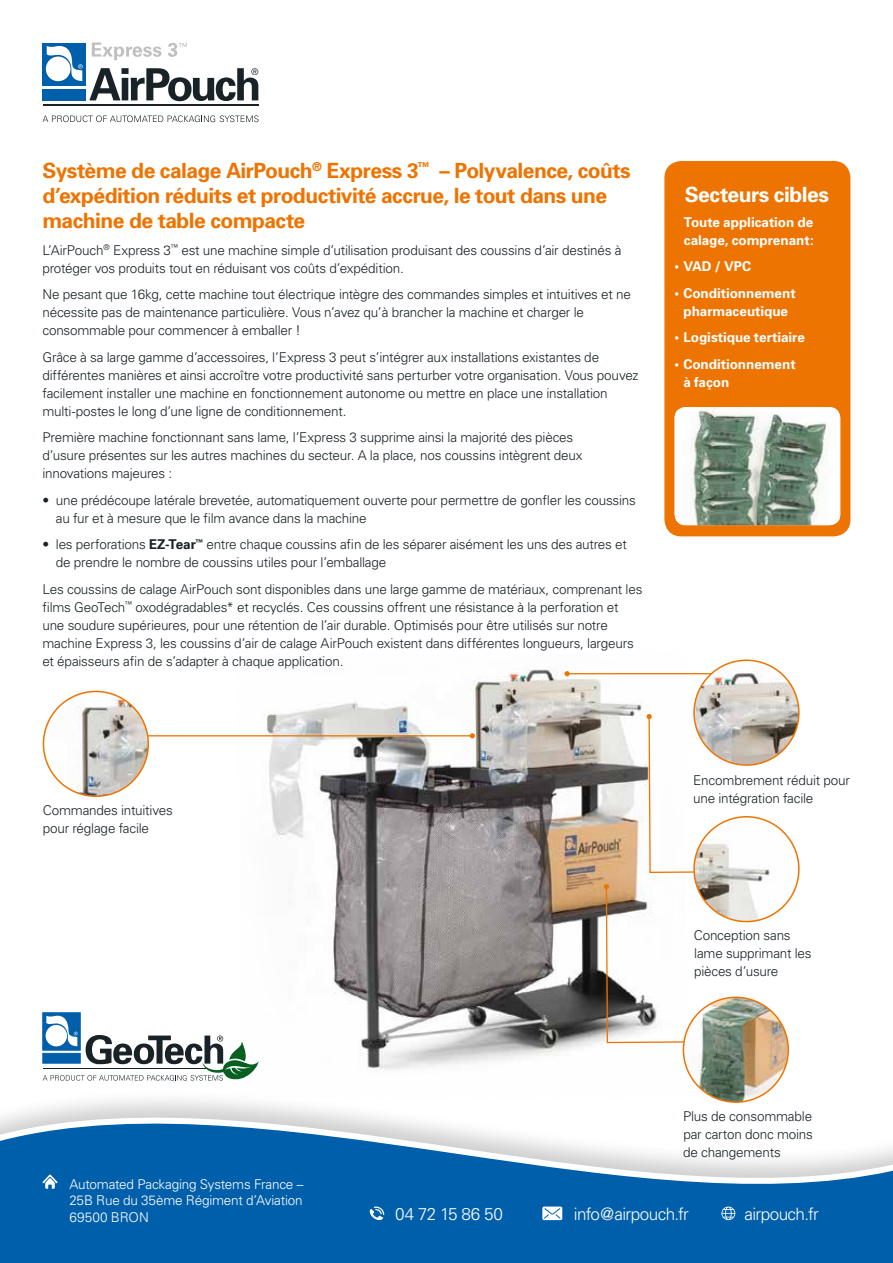
<style>
.page{position:relative;width:893px;height:1263px;background:#fff}
.page>*{position:absolute;margin:0;border:0;box-sizing:border-box;transform-origin:0 0}
.t1{font:700 21px/25.2px "Univers";letter-spacing:-.025em;color:#ee7402}
.t2{font:700 21px "Univers";letter-spacing:-.02em;color:#fff}
.t3{font:300 17.1px "Univers";letter-spacing:-.035em;color:#fff}
.t4{font:300 13.5px/18px "Univers";letter-spacing:-.015em;color:#192226}
.t5{font:700 13.5px/18px "Univers";letter-spacing:-.005em;color:#fff}
.t6{font:300 13.5px/16.5px "Univers";letter-spacing:-.015em;color:#fff;text-align:justify}
.s1{font-weight:700}
</style>
<div class="page">
<img style="left:229px;top:668px;width:467px;height:417px">
<hr style="left:103px;top:735px;width:369px;height:1px;background:#ee7402">
<svg style="left:470px;top:733px;width:5px;height:5px"></svg>
<hr style="left:567px;top:673px;width:197px;height:1px;background:#ee7402">
<svg style="left:564px;top:671px;width:6px;height:5px"></svg>
<div style="left:664px;top:161px;width:186px;height:375px;background:#ee7402;border-radius:17px"></div>
<img style="left:675px;top:407px;width:165px;height:118px">
<img style="left:43px;top:691px;width:105px;height:105px;border-radius:52px">
<div style="left:43px;top:691px;width:106px;height:106px;border:2px solid #ee7402;border-radius:50%"></div>
<svg style="left:646px;top:714px;width:93px;height:160px"></svg>
<img style="left:694px;top:817px;width:105px;height:104px;border-radius:52px">
<div style="left:693px;top:816px;width:107px;height:106px;border:2px solid #ee7402;border-radius:50%"></div>
<img style="left:694px;top:660px;width:105px;height:105px;border-radius:52px">
<div style="left:693px;top:659px;width:107px;height:107px;border:2px solid #ee7402;border-radius:50%"></div>
<svg style="left:604px;top:884px;width:101px;height:160px"></svg>
<img style="left:683px;top:997px;width:105px;height:105px;border-radius:52px">
<svg style="left:92px;top:43px;width:69px;height:17px"></svg>
<svg style="left:168px;top:43px;width:19px;height:14px"></svg>
<div style="left:43px;top:89px;width:43px;height:11px;background:#005faa"></div>
<div style="left:43px;top:43px;width:43px;height:43px;background:#005faa"></div>
<svg style="left:47px;top:45px;width:36px;height:36px"></svg>
<hr style="left:43px;top:105px;width:215px;height:1px;background:#192226">
<svg style="left:89px;top:68px;width:169px;height:33px"></svg>
<svg style="left:43px;top:115px;width:216px;height:7px"></svg>
<svg style="left:43px;top:1013px;width:216px;height:68px"></svg>
<div style="left:0;top:1088px;width:893px;height:175px;background:#000;opacity:.2"></div>
<svg style="left:0;top:1092px;width:893px;height:171px"></svg>
<svg style="left:369px;top:1206px;width:15px;height:15px"></svg>
<svg style="left:542px;top:1206px;width:20px;height:14px"></svg>
<svg style="left:42px;top:1174px;width:16px;height:15px"></svg>
<svg style="left:721px;top:1206px;width:14px;height:14px"></svg>
<h1 class="t1" style="left:42px;top:158px;width:590px">Système de calage AirPouch<sup>®</sup> Express 3<sup>™</sup> – Polyvalence, coûts d’expédition réduits et productivité accrue, le tout dans une machine de table compacte</h1>
<p class="t4" style="left:42px;top:241px;width:580px">L’AirPouch<sup>®</sup> Express 3<sup>™</sup> est une machine simple d’utilisation produisant des coussins d’air destinés à protéger vos produits tout en réduisant vos coûts d’expédition.</p>
<p class="t4" style="left:42px;top:285px;width:590px">Ne pesant que 16kg, cette machine tout électrique intègre des commandes simples et intuitives et ne nécessite pas de maintenance particulière. Vous n’avez qu’à brancher la machine et charger le consommable pour commencer à emballer !</p>
<p class="t4" style="left:42px;top:348px;width:597px">Grâce à sa large gamme d’accessoires, l’Express 3 peut s’intégrer aux installations existantes de différentes manières et ainsi accroître votre productivité sans perturber votre organisation. Vous pouvez facilement installer une machine en fonctionnement autonome ou mettre en place une installation multi-postes le long d’une ligne de conditionnement.</p>
<p class="t4" style="left:42px;top:428px;width:542px">Première machine fonctionnant sans lame, l’Express 3 supprime ainsi la majorité des pièces d’usure présentes sur les autres machines du secteur. A la place, nos coussins intègrent deux innovations majeures :</p>
<p class="t4" style="left:56px;top:491px;width:581px;text-indent:-13px">• une prédécoupe latérale brevetée, automatiquement ouverte pour permettre de gonfler les coussins au fur et à mesure que le film avance dans la machine</p>
<p class="t4" style="left:56px;top:535px;width:572px;text-indent:-13px">• les perforations <span class="s1">EZ-Tear</span><sup>™</sup> entre chaque coussins afin de les séparer aisément les uns des autres et de prendre le nombre de coussins utiles pour l’emballage</p>
<p class="t4" style="left:42px;top:580px;width:601px">Les coussins de calage AirPouch sont disponibles dans une large gamme de matériaux, comprenant les films GeoTech<sup>™</sup> oxodégradables* et recyclés. Ces coussins offrent une résistance à la perforation et une soudure supérieures, pour une rétention de l’air durable. Optimisés pour être utilisés sur notre machine Express 3, les coussins d’air de calage AirPouch existent dans différentes longueurs, largeurs et épaisseurs afin de s’adapter à chaque application.</p>
<h1 class="t2" style="left:685px;top:182px;width:146px">Secteurs cibles</h1>
<p class="t5" style="left:684px;top:213px;width:131px">Toute application de calage, comprenant:</p>
<p class="t5" style="left:674px;top:257px;width:78px">• VAD / VPC</p>
<p class="t5" style="left:674px;top:284px;width:123px;text-align:center">• Conditionnement pharmaceutique</p>
<p class="t5" style="left:674px;top:328px;width:132px">• Logistique tertiaire</p>
<p class="t5" style="left:683px;top:355px;width:114px;text-indent:-9px">• Conditionnement à façon</p>
<p class="t4" style="left:43px;top:802px;width:132px">Commandes intuitives pour réglage facile</p>
<p class="t4" style="left:693px;top:771px;width:158px">Encombrement réduit pour une intégration facile</p>
<p class="t4" style="left:694px;top:926px;width:119px">Conception sans lame supprimant les pièces d’usure</p>
<p class="t4" style="left:683px;top:1107px;width:131px;text-align:justify">Plus de consommable par carton donc moins de changements</p>
<p class="t6" style="left:69px;top:1176px;width:236px">Automated Packaging Systems France – 25B Rue du 35ème Régiment d’Aviation 69500 BRON</p>
<p class="t3" style="left:395px;top:1204px;width:109px">04 72 15 86 50</p>
<p class="t3" style="left:574px;top:1204px;width:117px">info@airpouch.fr</p>
<p class="t3" style="left:744px;top:1204px;width:76px">airpouch.fr</p>
</div>
